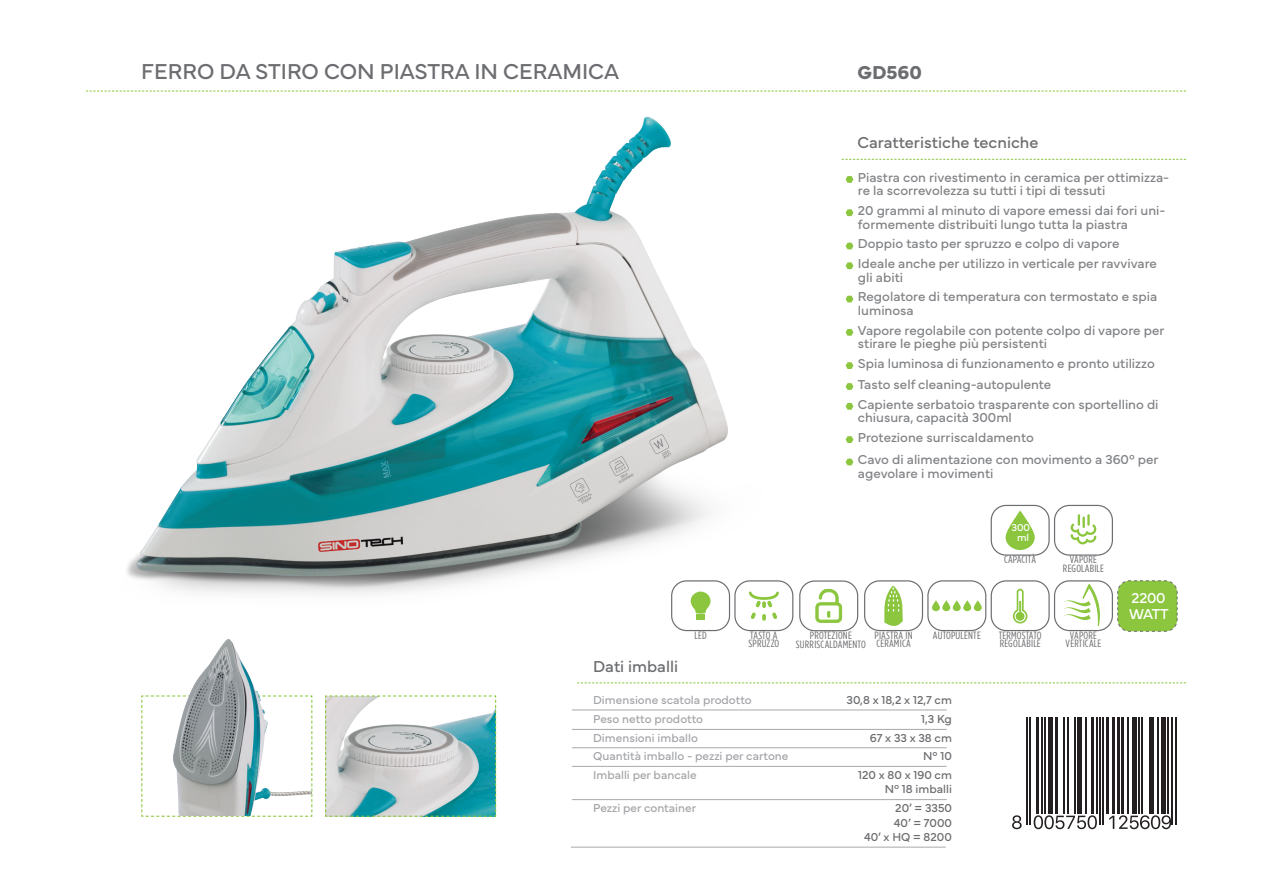
<style>
.page{position:relative;width:1263px;height:893px;background:#fff}
.page>*{position:absolute;margin:0;border:0;box-sizing:border-box;transform-origin:0 0}
.TITOLO{font:22.5px "Mundial";color:#6c6d70}
.CODICE{font:700 19.5px "Mundial";color:#6c6d70}
.TITOLO_2{font:16.5px "Mundial";color:#6c6d70}
.N_W{font:15px "Mundial";letter-spacing:-.02em;color:#fff}
.Caratteristica1_2_3{font:13.5px/13.5px "Mundial";color:#818386}
.Caratteristiche_imballo{font:12px "Mundial";color:#a4a5a9}
.misure_imballo{font:12px "Mundial";color:#6c6d70}
.TITOLO_ICONA{font:10.5px "Gotham Condensed";letter-spacing:.02em;color:#6c6d70;scale:1.1 1}
.N_W-2{font:10.5px "Mundial";color:#fff}
</style>
<div class="page">
<img style="left:127px;top:116px;width:622px;height:499px">
<svg style="left:86px;top:91px;width:1100px;height:1px"></svg>
<svg style="left:577px;top:682px;width:609px;height:1px"></svg>
<svg style="left:841px;top:159px;width:345px;height:1px"></svg>
<hr style="left:572px;top:710px;width:375px;height:1px;background:#a8a9ad">
<hr style="left:572px;top:729px;width:375px;height:1px;background:#a8a9ad">
<hr style="left:572px;top:747px;width:375px;height:1px;background:#a8a9ad">
<hr style="left:572px;top:766px;width:375px;height:1px;background:#a8a9ad">
<hr style="left:572px;top:799px;width:375px;height:1px;background:#a8a9ad">
<svg style="left:141px;top:695px;width:172px;height:122px"></svg>
<svg style="left:325px;top:695px;width:172px;height:122px"></svg>
<hr style="left:571px;top:847px;width:375px;height:1px;background:#a8a9ad">
<img style="left:161px;top:639px;width:151px;height:177px">
<svg style="left:1034px;top:815px;width:63px;height:14px"></svg>
<svg style="left:1109px;top:815px;width:62px;height:14px"></svg>
<svg style="left:1012px;top:815px;width:10px;height:14px"></svg>
<hr style="left:1027px;top:717px;width:1px;height:107px;background:#231f20">
<hr style="left:1030px;top:717px;width:1px;height:107px;background:#231f20">
<hr style="left:1036px;top:717px;width:3px;height:96px;background:#231f20">
<hr style="left:1041px;top:717px;width:1px;height:96px;background:#231f20">
<hr style="left:1044px;top:717px;width:1px;height:96px;background:#231f20">
<hr style="left:1049px;top:717px;width:4px;height:96px;background:#231f20">
<hr style="left:1055px;top:717px;width:3px;height:96px;background:#231f20">
<hr style="left:1063px;top:717px;width:1px;height:96px;background:#231f20">
<hr style="left:1068px;top:717px;width:1px;height:96px;background:#231f20">
<hr style="left:1074px;top:717px;width:1px;height:96px;background:#231f20">
<div style="left:1077px;top:717px;width:5px;height:96px;background:#231f20"></div>
<hr style="left:1085px;top:717px;width:1px;height:96px;background:#231f20">
<hr style="left:1091px;top:717px;width:3px;height:96px;background:#231f20">
<hr style="left:1096px;top:717px;width:1px;height:96px;background:#231f20">
<hr style="left:1099px;top:717px;width:1px;height:107px;background:#231f20">
<hr style="left:1102px;top:717px;width:2px;height:107px;background:#231f20">
<hr style="left:1105px;top:717px;width:3px;height:96px;background:#231f20">
<hr style="left:1112px;top:717px;width:3px;height:96px;background:#231f20">
<hr style="left:1116px;top:717px;width:3px;height:96px;background:#231f20">
<hr style="left:1121px;top:717px;width:3px;height:96px;background:#231f20">
<hr style="left:1127px;top:717px;width:2px;height:96px;background:#231f20">
<div style="left:1132px;top:717px;width:5px;height:96px;background:#231f20"></div>
<hr style="left:1139px;top:717px;width:1px;height:96px;background:#231f20">
<hr style="left:1142px;top:717px;width:1px;height:96px;background:#231f20">
<hr style="left:1150px;top:717px;width:4px;height:96px;background:#231f20">
<hr style="left:1157px;top:717px;width:2px;height:96px;background:#231f20">
<hr style="left:1161px;top:717px;width:4px;height:96px;background:#231f20">
<hr style="left:1167px;top:717px;width:1px;height:96px;background:#231f20">
<hr style="left:1172px;top:717px;width:1px;height:107px;background:#231f20">
<hr style="left:1175px;top:717px;width:1px;height:107px;background:#231f20">
<svg style="left:1117px;top:580px;width:61px;height:52px;background:#92c74d"></svg>
<div style="left:799px;top:580px;width:59px;height:51px;border:1px solid #6c6d70;border-radius:15px"></div>
<svg style="left:815px;top:589px;width:27px;height:34px"></svg>
<div style="left:927px;top:580px;width:59px;height:51px;border:1px solid #6c6d70;border-radius:15px"></div>
<svg style="left:931px;top:600px;width:9px;height:11px"></svg>
<svg style="left:942px;top:600px;width:9px;height:11px"></svg>
<svg style="left:952px;top:600px;width:9px;height:11px"></svg>
<svg style="left:963px;top:600px;width:8px;height:11px"></svg>
<svg style="left:973px;top:600px;width:9px;height:11px"></svg>
<div style="left:991px;top:580px;width:59px;height:51px;border:1px solid #6c6d70;border-radius:15px"></div>
<svg style="left:1013px;top:589px;width:14px;height:34px"></svg>
<div style="left:1054px;top:580px;width:59px;height:51px;border:1px solid #6c6d70;border-radius:15px"></div>
<svg style="left:1063px;top:583px;width:37px;height:49px"></svg>
<svg style="left:1070px;top:514px;width:26px;height:30px"></svg>
<div style="left:1054px;top:505px;width:59px;height:51px;border:1px solid #6c6d70;border-radius:15px"></div>
<div style="left:864px;top:580px;width:59px;height:51px;border:1px solid #6c6d70;border-radius:15px"></div>
<svg style="left:884px;top:585px;width:19px;height:41px"></svg>
<div style="left:734px;top:580px;width:59px;height:51px;border:1px solid #6c6d70;border-radius:15px"></div>
<svg style="left:749px;top:591px;width:30px;height:30px"></svg>
<div style="left:671px;top:580px;width:59px;height:51px;border:1px solid #6c6d70;border-radius:15px"></div>
<svg style="left:691px;top:592px;width:19px;height:28px"></svg>
<div style="left:991px;top:505px;width:59px;height:51px;border:1px solid #6c6d70;border-radius:15px"></div>
<svg style="left:1005px;top:510px;width:30px;height:40px"></svg>
<svg style="left:846px;top:176px;width:7px;height:7px"></svg>
<svg style="left:846px;top:262px;width:7px;height:7px"></svg>
<svg style="left:846px;top:296px;width:7px;height:6px"></svg>
<svg style="left:846px;top:329px;width:7px;height:7px"></svg>
<svg style="left:846px;top:362px;width:7px;height:7px"></svg>
<svg style="left:846px;top:403px;width:7px;height:7px"></svg>
<svg style="left:846px;top:436px;width:7px;height:7px"></svg>
<svg style="left:846px;top:459px;width:7px;height:6px"></svg>
<svg style="left:846px;top:383px;width:7px;height:7px"></svg>
<svg style="left:846px;top:243px;width:7px;height:6px"></svg>
<svg style="left:846px;top:209px;width:7px;height:7px"></svg>
<p class="TITOLO" style="left:141px;top:54px;width:479px">FERRO DA STIRO CON PIASTRA IN CERAMICA</p>
<p class="CODICE" style="left:857px;top:58px;width:66px">GD560</p>
<p class="TITOLO_2" style="left:857px;top:129px;width:182px">Caratteristiche tecniche</p>
<p class="Caratteristica1_2_3" style="left:858px;top:169px;width:313px">Piastra con rivestimento in ceramica per ottimizza&shy;re la scorrevolezza su tutti i tipi di tessuti</p>
<p class="Caratteristica1_2_3" style="left:858px;top:202px;width:309px">20 grammi al minuto di vapore emessi dai fori uni&shy;formemente distribuiti lungo tutta la piastra</p>
<p class="Caratteristica1_2_3" style="left:858px;top:236px;width:263px">Doppio tasto per spruzzo e colpo di vapore</p>
<p class="Caratteristica1_2_3" style="left:858px;top:255px;width:300px">Ideale anche per utilizzo in verticale per ravvivare gli abiti</p>
<p class="Caratteristica1_2_3" style="left:858px;top:289px;width:301px">Regolatore di temperatura con termostato e spia luminosa</p>
<p class="Caratteristica1_2_3" style="left:858px;top:322px;width:308px">Vapore regolabile con potente colpo di vapore per stirare le pieghe più persistenti</p>
<p class="Caratteristica1_2_3" style="left:858px;top:355px;width:298px">Spia luminosa di funzionamento e pronto utilizzo</p>
<p class="Caratteristica1_2_3" style="left:858px;top:396px;width:302px">Capiente serbatoio trasparente con sportellino di chiusura, capacità 300ml</p>
<p class="Caratteristica1_2_3" style="left:858px;top:429px;width:177px">Protezione surriscaldamento</p>
<p class="Caratteristica1_2_3" style="left:858px;top:452px;width:302px">Cavo di alimentazione con movimento a 360° per agevolare i movimenti</p>
<p class="Caratteristica1_2_3" style="left:858px;top:376px;width:195px">Tasto self cleaning-autopulente</p>
<p class="N_W-2" style="left:1011px;top:519px;width:20px">300</p>
<p class="TITOLO_ICONA" style="left:1004px;top:554px;width:31px">CAPACITÀ</p>
<p class="N_W-2" style="left:1017px;top:529px;width:13px">ml</p>
<p class="TITOLO_ICONA" style="left:1070px;top:554px;width:26px">VAPORE</p>
<p class="TITOLO_ICONA" style="left:1063px;top:563px;width:39px">REGOLABILE</p>
<p class="TITOLO_2" style="left:593px;top:653px;width:87px">Dati imballi</p>
<p class="TITOLO_ICONA" style="left:694px;top:630px;width:13px">LED</p>
<p class="TITOLO_ICONA" style="left:750px;top:630px;width:26px">TASTO A</p>
<p class="TITOLO_ICONA" style="left:748px;top:638px;width:30px">SPRUZZO</p>
<p class="TITOLO_ICONA" style="left:810px;top:630px;width:40px">PROTEZIONE</p>
<p class="TITOLO_ICONA" style="left:796px;top:638px;width:65px">SURRISCALDAMENTO</p>
<p class="TITOLO_ICONA" style="left:874px;top:630px;width:36px">PIASTRA IN</p>
<p class="TITOLO_ICONA" style="left:876px;top:638px;width:33px">CERAMICA</p>
<p class="TITOLO_ICONA" style="left:933px;top:630px;width:45px">AUTOPULENTE</p>
<p class="TITOLO_ICONA" style="left:999px;top:630px;width:41px">TERMOSTATO</p>
<p class="TITOLO_ICONA" style="left:1000px;top:638px;width:39px">REGOLABILE</p>
<p class="Caratteristiche_imballo" style="left:593px;top:690px;width:160px">Dimensione scatola prodotto</p>
<p class="misure_imballo" style="left:847px;top:690px;width:107px">30,8 x 18,2 x 12,7 cm</p>
<p class="Caratteristiche_imballo" style="left:593px;top:710px;width:111px">Peso netto prodotto</p>
<p class="misure_imballo" style="left:921px;top:710px;width:32px">1,3 Kg</p>
<p class="Caratteristiche_imballo" style="left:593px;top:728px;width:106px">Dimensioni imballo</p>
<p class="Caratteristiche_imballo" style="left:593px;top:747px;width:197px">Quantità imballo - pezzi per cartone</p>
<p class="misure_imballo" style="left:870px;top:728px;width:84px">67 x 33 x 38 cm</p>
<p class="misure_imballo" style="left:923px;top:747px;width:30px">N° 10</p>
<p class="Caratteristiche_imballo" style="left:593px;top:766px;width:105px">Imballi per bancale</p>
<p class="Caratteristiche_imballo" style="left:593px;top:799px;width:105px">Pezzi per container</p>
<p class="misure_imballo" style="left:858px;top:766px;width:95px">120 x 80 x 190 cm</p>
<p class="misure_imballo" style="left:895px;top:799px;width:58px">20’ = 3350</p>
<p class="misure_imballo" style="left:885px;top:780px;width:69px">N° 18 imballi</p>
<p class="misure_imballo" style="left:894px;top:813px;width:60px">40’ = 7000</p>
<p class="misure_imballo" style="left:864px;top:827px;width:89px">40’ x HQ = 8200</p>
<p class="TITOLO_ICONA" style="left:1070px;top:630px;width:26px">VAPORE</p>
<p class="TITOLO_ICONA" style="left:1066px;top:638px;width:34px">VERTICALE</p>
<p class="N_W" style="left:1132px;top:586px;width:35px">2200</p>
<p class="N_W" style="left:1129px;top:602px;width:41px">WATT</p>
</div>
